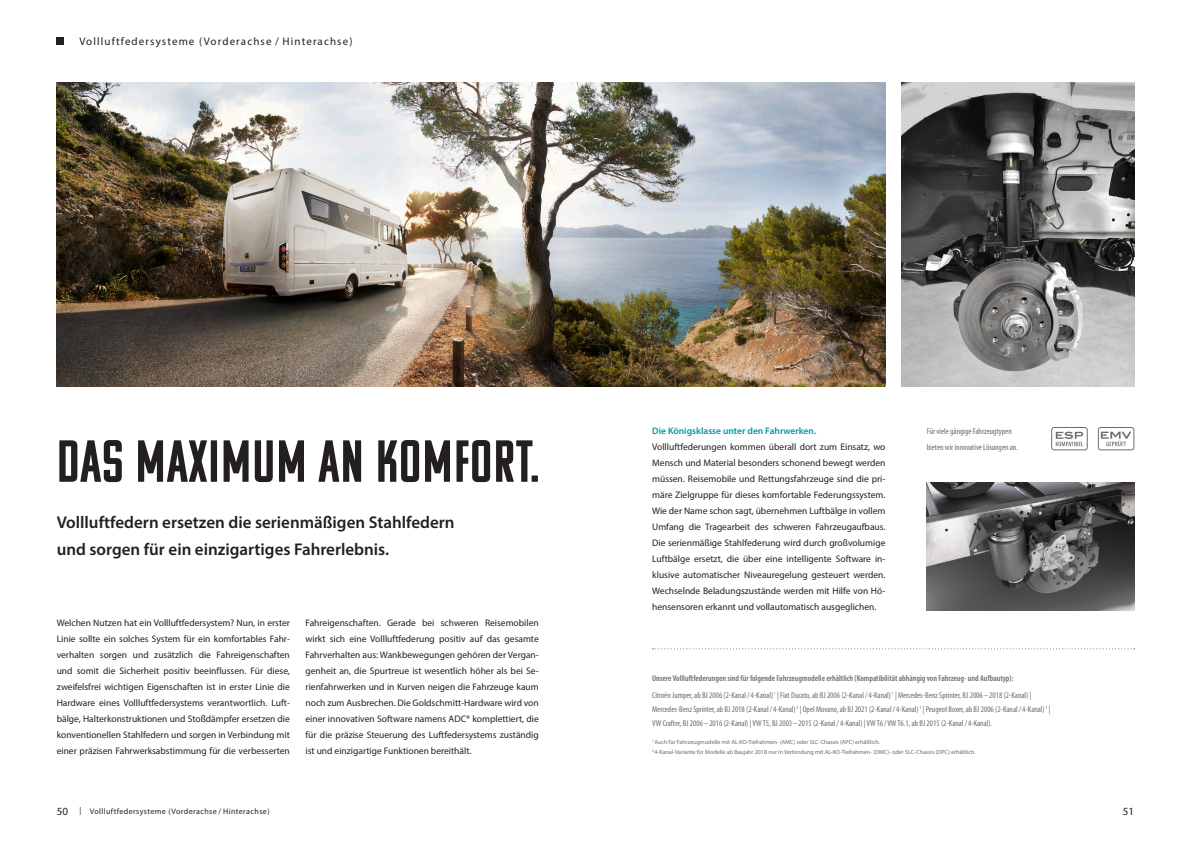
<style>
.page{position:relative;width:1191px;height:842px;background:#fff}
.page>*{position:absolute;margin:0;border:0;box-sizing:border-box;transform-origin:0 0}
.t1{font:59.2px "Komu A";letter-spacing:.02em;color:#231f20}
.t2{font:600 17px/27px "Myriad Pro";color:#231f20}
.t3{font:11px "Myriad Pro";letter-spacing:.1em;color:#231f20}
.t4{font:9.5px/16px "Myriad Pro";color:#231f20;text-align:justify}
.t5{font:600 9.5px "Myriad Pro";color:#0098a1}
.t6{font:condensed 8.5px/16.8px "Myriad Pro";color:#6c6d70}
.t7{font:8px "Myriad Pro";letter-spacing:.05em;color:#231f20}
.t8{font:6px/10px "Myriad Pro";color:#6c6d70}
.s1{font-weight:600}
.s2{font-size:11px}
</style>
<div class="page">
<img style="left:57px;top:82px;width:828px;height:304px">
<svg style="left:652px;top:648px;width:482px;height:1px"></svg>
<div style="left:1098px;top:427px;width:36px;height:23px;border:1px solid #6c6d70;border-radius:3px"></div>
<svg style="left:1100px;top:432px;width:31px;height:14px"></svg>
<div style="left:1051px;top:427px;width:36px;height:23px;border:1px solid #6c6d70;border-radius:3px"></div>
<svg style="left:1055px;top:432px;width:28px;height:14px"></svg>
<img style="left:901px;top:82px;width:233px;height:304px">
<img style="left:927px;top:482px;width:207px;height:128px">
<div style="left:57px;top:37px;width:7px;height:8px;background:#231f20"></div>
<p class="t3" style="left:79px;top:34px;width:274px">Vollluftfedersysteme (Vorderachse / Hinterachse)</p>
<h1 class="t1" style="left:57px;top:431px;width:483px">DAS MAXIMUM AN KOMFORT.</h1>
<h2 class="t2" style="left:57px;top:509px;width:399px">Vollluftfedern ersetzen die serienmäßigen Stahlfedern und sorgen für ein einzigartiges Fahrerlebnis.</h2>
<p class="t4" style="left:57px;top:615px;width:235px">Welchen Nutzen hat ein Vollluftfedersystem? Nun, in erster Linie sollte ein solches System für ein komfortables Fahr&shy;verhalten sorgen und zusätzlich die Fahreigenschaften und somit die Sicherheit positiv beeinflussen. Für diese, zweifelsfrei wichtigen Eigenschaften ist in erster Linie die Hardware eines Vollluftfedersystems verantwortlich. Luft&shy;bälge, Halterkonstruktionen und Stoßdämpfer ersetzen die konventionellen Stahlfedern und sorgen in Verbindung mit einer präzisen Fahrwerksabstimmung für die verbesserten</p>
<p class="t4" style="left:305px;top:615px;width:235px">Fahreigenschaften. Gerade bei schweren Reisemobilen wirkt sich eine Vollluftfederung positiv auf das gesamte Fahrverhalten aus: Wankbewegungen gehören der Vergan&shy;genheit an, die Spurtreue ist wesentlich höher als bei Se&shy;rienfahrwerken und in Kurven neigen die Fahrzeuge kaum noch zum Ausbrechen. Die Goldschmitt-Hardware wird von einer innovativen Software namens ADC® komplettiert, die für die präzise Steuerung des Luftfedersystems zuständig ist und einzigartige Funktionen bereithält.</p>
<p class="t5" style="left:652px;top:425px;width:165px">Die Königsklasse unter den Fahrwerken.</p>
<p class="t4" style="left:652px;top:439px;width:235px">Vollluftfederungen kommen überall dort zum Einsatz, wo Mensch und Material besonders schonend bewegt werden müssen. Reisemobile und Rettungsfahrzeuge sind die pri&shy;märe Zielgruppe für dieses komfortable Federungssystem.<br>Wie der Name schon sagt, übernehmen Luftbälge in vollem Umfang die Tragearbeit des schweren Fahrzeugaufbaus.<br>Die serienmäßige Stahlfederung wird durch großvolumige Luftbälge ersetzt, die über eine intelligente Software in&shy;klusive automatischer Niveauregelung gesteuert werden.<br>Wechselnde Beladungszustände werden mit Hilfe von Hö&shy;hensensoren erkannt und vollautomatisch ausgeglichen.</p>
<p class="t6" style="left:927px;top:423px;width:93px;line-height:16px">Für viele gängige Fahrzeugtypen bieten wir innovative Lösungen an.</p>
<p class="t6" style="left:652px;top:670px;width:381px"><span class="s1">Unsere Vollluftfederungen sind für folgende Fahrzeugmodelle erhältlich (Kompatibilität abhängig von Fahrzeug- und Aufbautyp):<br></span>Citroën Jumper, ab BJ 2006 (2-Kanal/4-Kanal) <sup>1</sup> | Fiat Ducato, ab BJ 2006 (2-Kanal/4-Kanal) <sup>1</sup> | Mercedes-Benz Sprinter, BJ 2006 –2018 (2-Kanal) |</p>
<p class="t6" style="left:652px;top:702px;width:400px;line-height:14px">Mercedes-Benz Sprinter, ab BJ 2018 (2-Kanal/4-Kanal) <sup>2</sup> | Opel Movano, ab BJ 2021 (2-Kanal/4-Kanal) <sup>1</sup> | Peugeot Boxer, ab BJ 2006 (2-Kanal/4-Kanal) <sup>1</sup> |<br>VW Crafter, BJ 2006 –2016 (2-Kanal) | VW T5, BJ 2003 – 2015 (2-Kanal/4-Kanal) | VW T6/VW T6.1, ab BJ 2015 (2-Kanal/4-Kanal).</p>
<p class="t8" style="left:652px;top:737px;width:325px"><sup>1</sup>Auch für Fahrzeugmodelle mit AL-KO-Tiefrahmen- (AMC) oder SLC-Chassis (APC) erhältlich.<br><sup>2</sup>4-Kanal-Variante für Modelle ab Baujahr 2018 nur in Verbindung mit AL-KO-Tiefrahmen- (DMC)- oder SLC-Chassis (DPC) erhältlich.</p>
<p class="t7" style="left:57px;top:806px;width:214px"><span class="s2">50</span> | Vollluftfedersysteme (Vorderachse / Hinterachse)</p>
<p class="t3" style="left:1123px;top:804px;width:13px">51</p>
</div>
